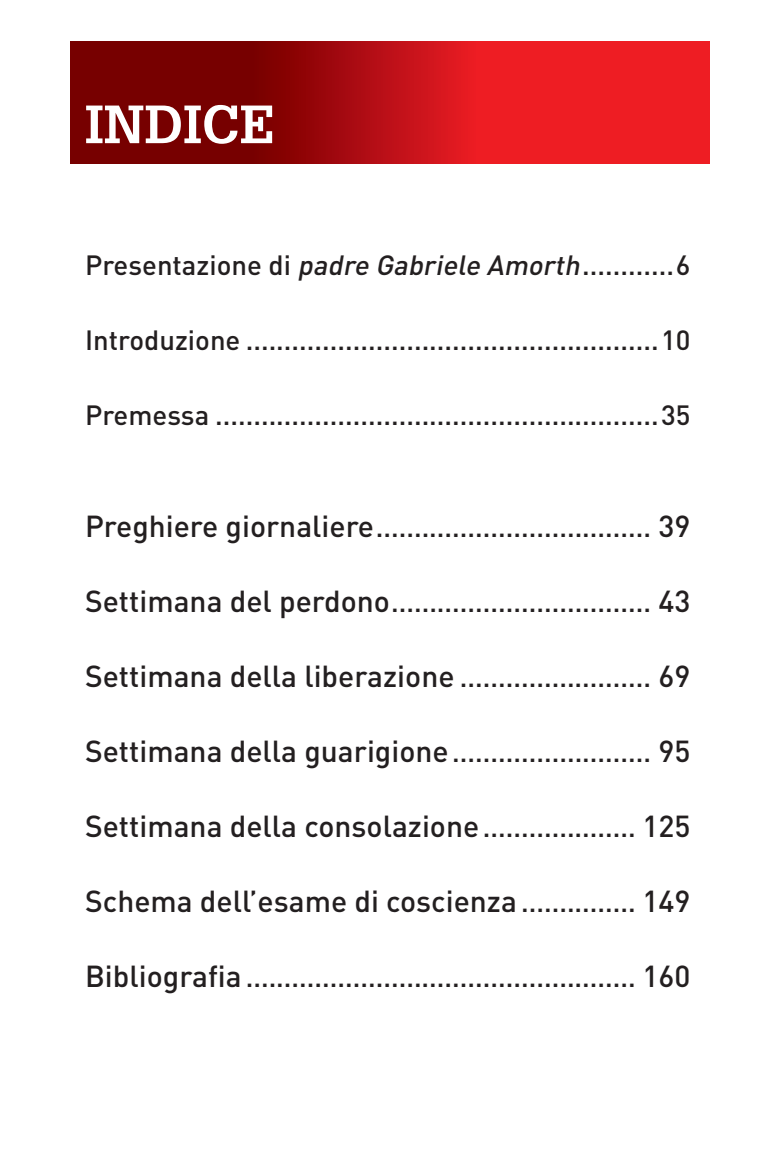
<style>
.page{position:relative;width:780px;height:1170px;background:#fff}
.page>*{position:absolute;margin:0;border:0;box-sizing:border-box;transform-origin:0 0}
.t1{font:700 52.5px "Glypha LT Std";color:#fff}
.t2{font:500 30px "DIN Pro";color:#231f20}
.t3{font:500 27.5px "DIN Pro";color:#231f20}
.s1{font-style:italic}
.s2{font-size:30px}
.s3{font-size:27.5px}
</style>
<div class="page">
<svg style="left:71px;top:41px;width:638px;height:122px;background:#b60f13"></svg>
<h1 class="t1" style="left:85px;top:92px;width:191px">INDICE</h1>
<p class="t3" style="left:85px;top:246px;width:606px">Presentazione di <span class="s1">padre Gabriele Amorth</span>............6</p>
<p class="t3" style="left:85px;top:321px;width:607px">Introduzione ......................................................10</p>
<p class="t3" style="left:85px;top:396px;width:607px">Premessa ..........................................................35</p>
<p class="t3" style="left:85px;top:508px;width:607px"><span class="s2">Preghiere giornaliere</span>.................................... <span class="s2">39</span></p>
<p class="t3" style="left:85px;top:583px;width:607px"><span class="s2">Settimana del perdono</span>.................................. <span class="s2">43</span></p>
<p class="t2" style="left:85px;top:656px;width:607px">Settimana della liberazione <span class="s3">.........................</span> 69</p>
<p class="t2" style="left:85px;top:731px;width:607px">Settimana della guarigione<span class="s3">..........................</span> 95</p>
<p class="t2" style="left:85px;top:806px;width:607px">Settimana della consolazione<span class="s3">....................</span> 125</p>
<p class="t2" style="left:85px;top:881px;width:607px">Schema dell’esame di coscienza <span class="s3">...............</span> 149</p>
<p class="t3" style="left:85px;top:958px;width:607px"><span class="s2">Bibliografia</span>................................................... <span class="s2">160</span></p>
</div>
